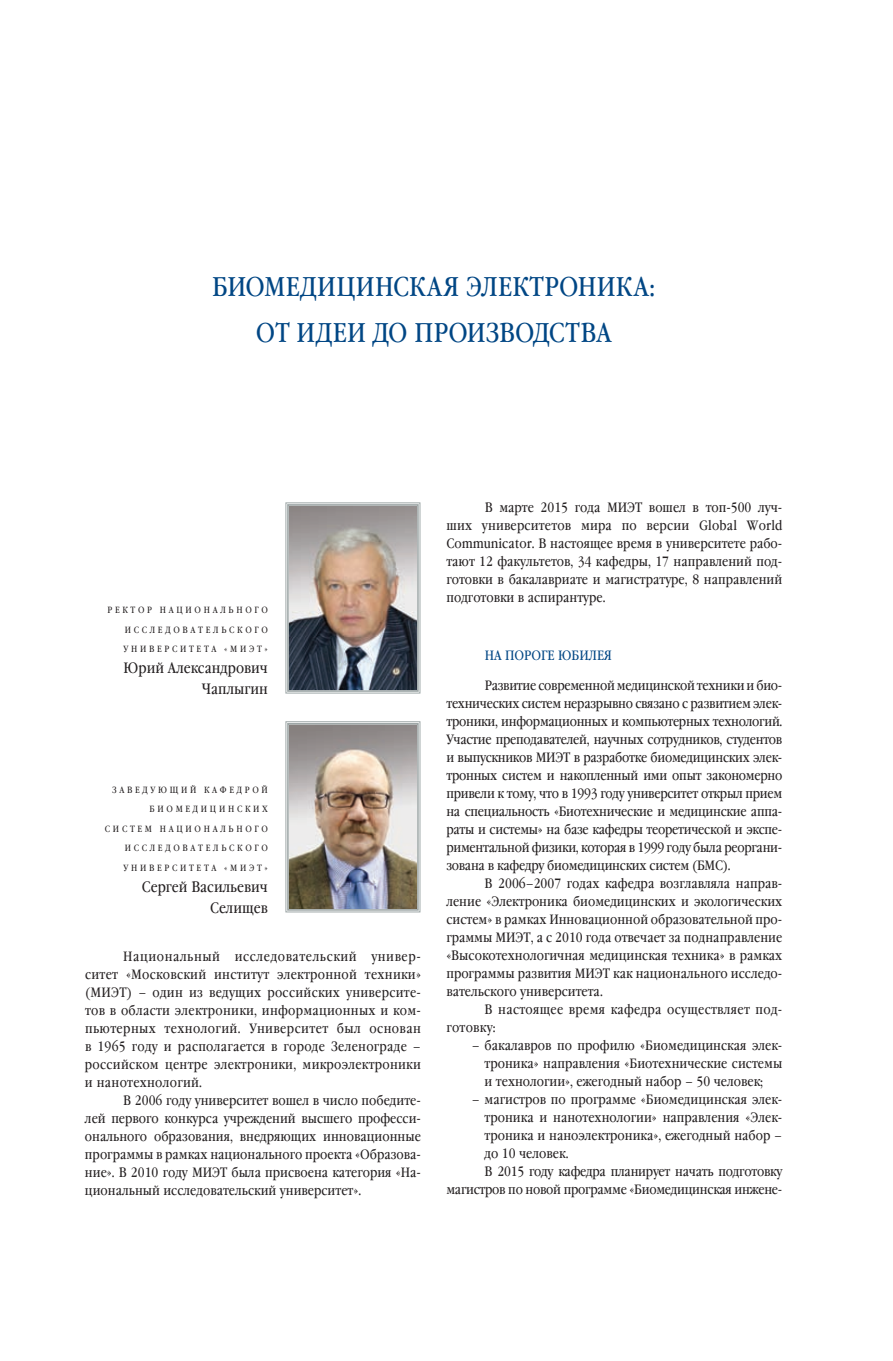
<style>
.page{position:relative;width:893px;height:1361px;background:#fff}
.page>*{position:absolute;margin:0;border:0;box-sizing:border-box;transform-origin:0 0}
.t1{font:27px "Garamond Book Narrow C";letter-spacing:.12em;color:#004684}
.t2{font:15px/21px "Garamond Book Narrow C";color:#231f20;text-align:right}
.t3{font:13.5px/18px "Garamond Book Narrow C";color:#231f20;text-align:justify}
.t4{font:13.5px "Garamond Book Narrow C";letter-spacing:-.02em;color:#231f20}
.t5{font:13.5px/18px "Garamond Book Narrow C";letter-spacing:.02em;color:#231f20}
.t6{font:13.5px "Garamond Book Narrow C";color:#004684}
.t7{font:9px/19.5px "Garamond Book Narrow C";letter-spacing:.365em;color:#231f20}
</style>
<div class="page">
<img style="left:285px;top:502px;width:135px;height:191px">
<div style="left:287px;top:504px;width:132px;height:188px;border:2px solid #9ea7a7"></div>
<img style="left:285px;top:721px;width:135px;height:191px">
<div style="left:287px;top:723px;width:132px;height:187px;border:2px solid #9ea7a7"></div>
<h1 class="t1" style="left:212px;top:271px;width:92px">Биомедицинска</h1>
<h1 class="t1" style="left:444px;top:271px;width:39px">я элек</h1>
<h1 class="t1" style="left:530px;top:271px;width:34px">троника</h1>
<h1 class="t1" style="left:650px;top:271px;width:7px">:</h1>
<h1 class="t1" style="left:256px;top:318px;width:59px">от идеи</h1>
<h1 class="t1" style="left:373px;top:318px;width:59px">до производс</h1>
<h1 class="t1" style="left:565px;top:318px;width:32px">тва</h1>
<p class="t7" style="left:107px;top:600px;width:39px">Рек тор</p>
<p class="t7" style="left:160px;top:600px;width:19px">Н ационального</p>
<p class="t7" style="left:125px;top:620px;width:9px">исследова</p>
<p class="t7" style="left:198px;top:620px;width:17px">т ельского</p>
<p class="t7" style="left:123px;top:639px;width:9px">универси</p>
<p class="t7" style="left:189px;top:639px;width:80px">тета «МИЭТ»</p>
<p class="t2" style="left:124px;top:658px;width:146px">Юрий Александрович<br>Чаплыгин</p>
<p class="t7" style="left:112px;top:780px;width:17px">З аведую</p>
<p class="t7" style="left:170px;top:780px;width:20px">щ ий</p>
<p class="t7" style="left:204px;top:780px;width:9px">кафедрой</p>
<p class="t7" style="left:150px;top:800px;width:9px">био</p>
<p class="t7" style="left:176px;top:800px;width:20px">м едицинских</p>
<p class="t7" style="left:105px;top:819px;width:9px">сис</p>
<p class="t7" style="left:125px;top:819px;width:54px;text-indent:5px">тем Национального исследова</p>
<p class="t7" style="left:198px;top:839px;width:17px">т ельского</p>
<p class="t7" style="left:123px;top:858px;width:9px">универси</p>
<p class="t7" style="left:189px;top:858px;width:80px">тета «МИЭТ»</p>
<p class="t2" style="left:142px;top:877px;width:128px">Сергей Васильевич<br>Селищев</p>
<p class="t3" style="left:85px;top:948px;width:337px;text-indent:38px">Национальный исследовательский универ&shy;ситет «Московский институт электронной техники» (МИЭТ) – один из ведущих российских университе&shy;тов в области электроники, информационных и ком&shy;пьютерных технологий. Университет был основан в 1965 году и располагается в городе Зеленограде – российском центре электроники, микроэлектроники и нанотехнологий.</p>
<p class="t3" style="left:85px;top:1092px;width:337px;text-indent:38px">В 2006 году университет вошел в число победите&shy;лей первого конкурса учреждений высшего професси&shy;онального образования, внедряющих инновационные программы в рамках национального проекта «Образова&shy;ние». В 2010 году МИЭТ была присвоена категория «На&shy;циональный исследовательский университет».</p>
<p class="t3" style="left:446px;top:498px;width:338px;text-indent:38px">В марте 2015 года МИЭТ вошел в топ-500 луч&shy;ших университетов мира по версии Global World Communicator. В настоящее время в университете рабо&shy;тают 12 факультетов, 34 кафедры, 17 направлений под&shy;готовки в бакалавриате и магистратуре, 8 направлений подготовки в аспирантуре.</p>
<p class="t6" style="left:485px;top:647px;width:30px">На пороге</p>
<p class="t6" style="left:558px;top:647px;width:11px">юбиле</p>
<p class="t6" style="left:604px;top:647px;width:8px">я</p>
<p class="t3" style="left:446px;top:676px;width:337px;text-indent:38px">Развитие современной медицинской техники и био&shy;технических систем неразрывно связано с развитием элек&shy;троники, информационных и компьютерных технологий.<br>Участие преподавателей, научных сотрудников, студентов и выпускников МИЭТ в разработке биомедицинских элек&shy;тронных систем и накопленный ими опыт закономерно привели к тому, что в 1993 году университет открыл прием на специальность «Биотехнические и медицинские аппа&shy;раты и системы» на базе кафедры теоретической и экспе&shy;риментальной физики, которая в 1999 году была реоргани&shy;зована в кафедру биомедицинских систем (БМС).</p>
<p class="t3" style="left:446px;top:874px;width:337px;text-indent:38px">В 2006–2007 годах кафедра возглавляла направ&shy;ление «Электроника биомедицинских и экологических систем» в рамках Инновационной образовательной про&shy;граммы МИЭТ, а с 2010 года отвечает за поднаправление «Высокотехнологичная медицинская техника» в рамках программы развития МИЭТ как национального исследо&shy;вательского университета.</p>
<p class="t5" style="left:446px;top:1000px;width:337px;text-indent:38px">В настоящее время кафедра осуществляет под&shy;готовку:</p>
<p class="t3" style="left:485px;top:1036px;width:299px;text-indent:-13px">– бакалавров по профилю «Биомедицинская элек&shy;троника» направления «Биотехнические системы и технологии», ежегодный набор – 50 человек;</p>
<p class="t3" style="left:472px;top:1090px;width:312px">– магистров по программе «Биомедицинская элек-</p>
<p class="t3" style="left:485px;top:1108px;width:299px">троника и нанотехнологии» направления «Элек-</p>
<p class="t3" style="left:485px;top:1126px;width:299px">троника и наноэлектроника», ежегодный набор –</p>
<p class="t3" style="left:485px;top:1144px;width:85px">до 10 человек.</p>
<p class="t4" style="left:485px;top:1163px;width:299px">В 2015 году кафедра планирует начать подготовку</p>
<p class="t4" style="left:446px;top:1181px;width:337px">магистров по новой программе «Биомедицинская инжене-</p>
</div>
